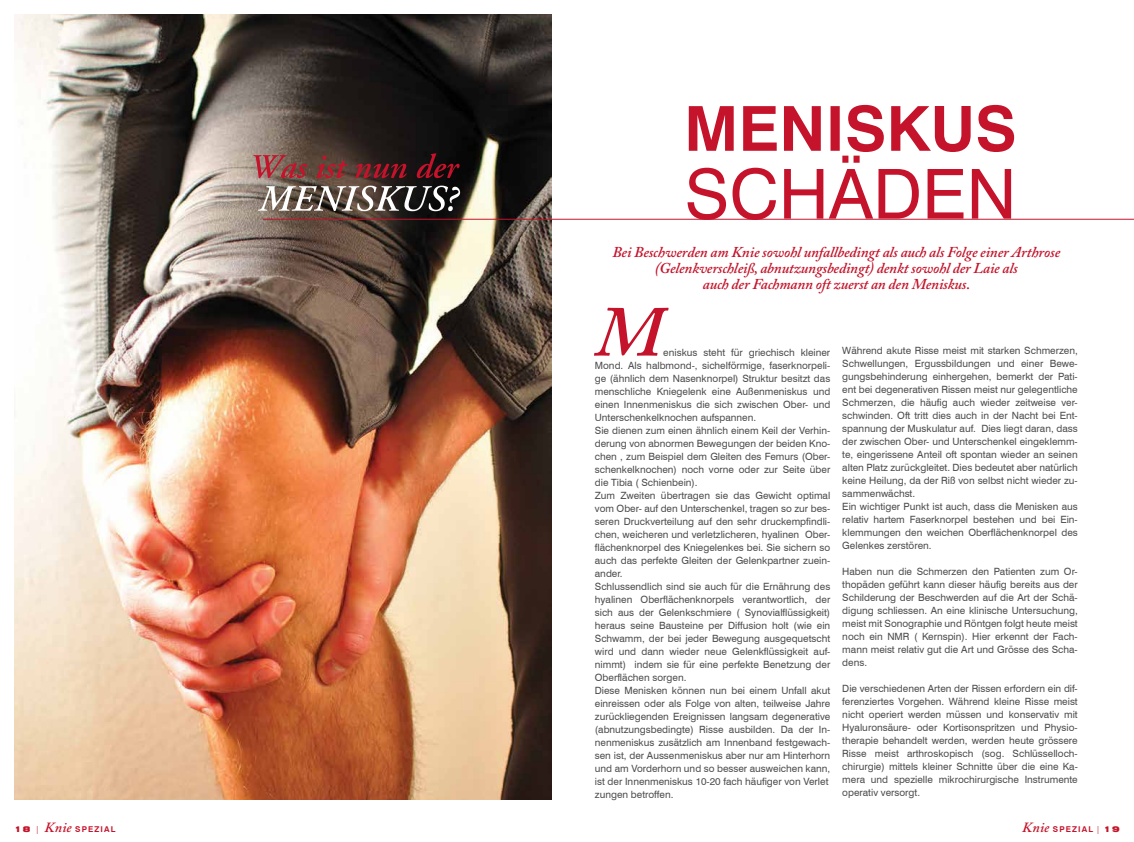
<style>
.page{position:relative;width:1134px;height:842px;background:#fff}
.page>*{position:absolute;margin:0;border:0;box-sizing:border-box;transform-origin:0 0}
.t1{font:italic 600 71px "Adobe Caslon Pro";color:#c4132a}
.t2{font:italic 600 15px/16px "Adobe Caslon Pro";letter-spacing:-.01em;color:#c4132a;text-align:center}
.t3{font:10px/13px "Swiss 721 BT";color:#4d4d4f}
.t4{font:700 8px "Swiss 721 BT";letter-spacing:.14em;color:#c4132a}
.s1{font-weight:900;font-stretch:expanded}
.s2{font-family:"Adobe Garamond Pro";font-weight:400}
.s3{font-family:"Adobe Caslon Pro";font-weight:600;font-style:italic;font-size:14px}
</style>
<div class="page">
<img style="left:14px;top:14px;width:538px;height:785px">
<svg style="left:258px;top:186px;width:202px;height:25px"></svg>
<svg style="left:253px;top:153px;width:207px;height:25px;background:#612f2f"></svg>
<svg style="left:687px;top:105px;width:327px;height:114px"></svg>
<hr style="left:263px;top:219px;width:871px;height:1px;background:#c4132a">
<h2 class="t2" style="left:612px;top:244px;width:449px">Bei Beschwerden am Knie sowohl unfallbedingt als auch als Folge einer Arthrose (Gelenkverschleiß, abnutzungsbedingt) denkt sowohl der Laie als<br>auch der Fachmann oft zuerst an den Meniskus.</h2>
<h1 class="t1" style="left:595px;top:289px;width:69px">M</h1>
<p class="t3" style="left:595px;top:345px;width:237px;text-indent:68px">eniskus steht für griechisch kleiner Mond. Als halbmond-, sichelförmige, faserknorpeli&shy;ge (ähnlich dem Nasenknorpel) Struktur besitzt das menschliche Kniegelenk eine Außenmeniskus und einen Innenmeniskus die sich zwischen Ober- und Unterschenkelknochen aufspannen.<br>Sie dienen zum einen ähnlich einem Keil der Verhin&shy;derung von abnormen Bewegungen der beiden Kno&shy;chen , zum Beispiel dem Gleiten des Femurs (Ober&shy;schenkelknochen) noch vorne oder zur Seite über die Tibia ( Schienbein).<br>Zum Zweiten übertragen sie das Gewicht optimal vom Ober- auf den Unterschenkel, tragen so zur bes&shy;seren Druckverteilung auf den sehr druckempfindli&shy;chen, weicheren und verletzlicheren, hyalinen Ober&shy;flächenknorpel des Kniegelenkes bei. Sie sichern so auch das perfekte Gleiten der Gelenkpartner zuein&shy;ander.<br>Schlussendlich sind sie auch für die Ernährung des hyalinen Oberflächenknorpels verantwortlich, der sich aus der Gelenkschmiere ( Synovialflüssigkeit) heraus seine Bausteine per Diffusion holt (wie ein Schwamm, der bei jeder Bewegung ausgequetscht wird und dann wieder neue Gelenkflüssigkeit auf&shy;nimmt) indem sie für eine perfekte Benetzung der Oberflächen sorgen.<br>Diese Menisken können nun bei einem Unfall akut einreissen oder als Folge von alten, teilweise Jahre zurückliegenden Ereignissen langsam degenerative (abnutzungsbedingte) Risse ausbilden. Da der In&shy;nenmeniskus zusätzlich am Innenband festgewach&shy;sen ist, der Aussenmeniskus aber nur am Hinterhorn und am Vorderhorn und so besser ausweichen kann, ist der Innenmeniskus 10-20 fach häufiger von Verlet zungen betroffen.</p>
<p class="t3" style="left:842px;top:344px;width:237px">Während akute Risse meist mit starken Schmerzen, Schwellungen, Ergussbildungen und einer Bewe&shy;gungsbehinderung einhergehen, bemerkt der Pati&shy;ent bei degenerativen Rissen meist nur gelegentliche Schmerzen, die häufig auch wieder zeitweise ver&shy;schwinden. Oft tritt dies auch in der Nacht bei Ent&shy;spannung der Muskulatur auf. Dies liegt daran, dass der zwischen Ober- und Unterschenkel eingeklemm&shy;te, eingerissene Anteil oft spontan wieder an seinen alten Platz zurückgleitet. Dies bedeutet aber natürlich keine Heilung, da der Riß von selbst nicht wieder zu&shy;sammenwächst.<br>Ein wichtiger Punkt ist auch, dass die Menisken aus relativ hartem Faserknorpel bestehen und bei Ein&shy;klemmungen den weichen Oberflächenknorpel des Gelenkes zerstören.</p>
<p class="t3" style="left:842px;top:565px;width:237px;text-align:justify">Haben nun die Schmerzen den Patienten zum Or&shy;thopäden geführt kann dieser häufig bereits aus der Schilderung der Beschwerden auf die Art der Schä&shy;digung schliessen. An eine klinische Untersuchung, meist mit Sonographie und Röntgen folgt heute meist noch ein NMR ( Kernspin). Hier erkennt der Fach&shy;mann meist relativ gut die Art und Grösse des Scha&shy;dens.</p>
<p class="t3" style="left:842px;top:682px;width:237px;text-align:justify">Die verschiedenen Arten der Rissen erfordern ein dif&shy;ferenziertes Vorgehen. Während kleine Risse meist nicht operiert werden müssen und konservativ mit Hyaluronsäure- oder Kortisonspritzen und Physio&shy;therapie behandelt werden, werden heute grössere Risse meist arthroskopisch (sog. Schlüsselloch&shy;chirurgie) mittels kleiner Schnitte über die eine Ka&shy;mera und spezielle mikrochirurgische Instrumente operativ versorgt.</p>
<p class="t4" style="left:14px;top:825px;width:103px"><span class="s1">18</span> <span class="s2">|</span> <span class="s3">Knie</span> SPEZIAL</p>
<p class="t4" style="left:1022px;top:825px;width:99px"><span class="s3">Knie</span> SPEZIAL <span class="s2">|</span> <span class="s1">19</span></p>
</div>
